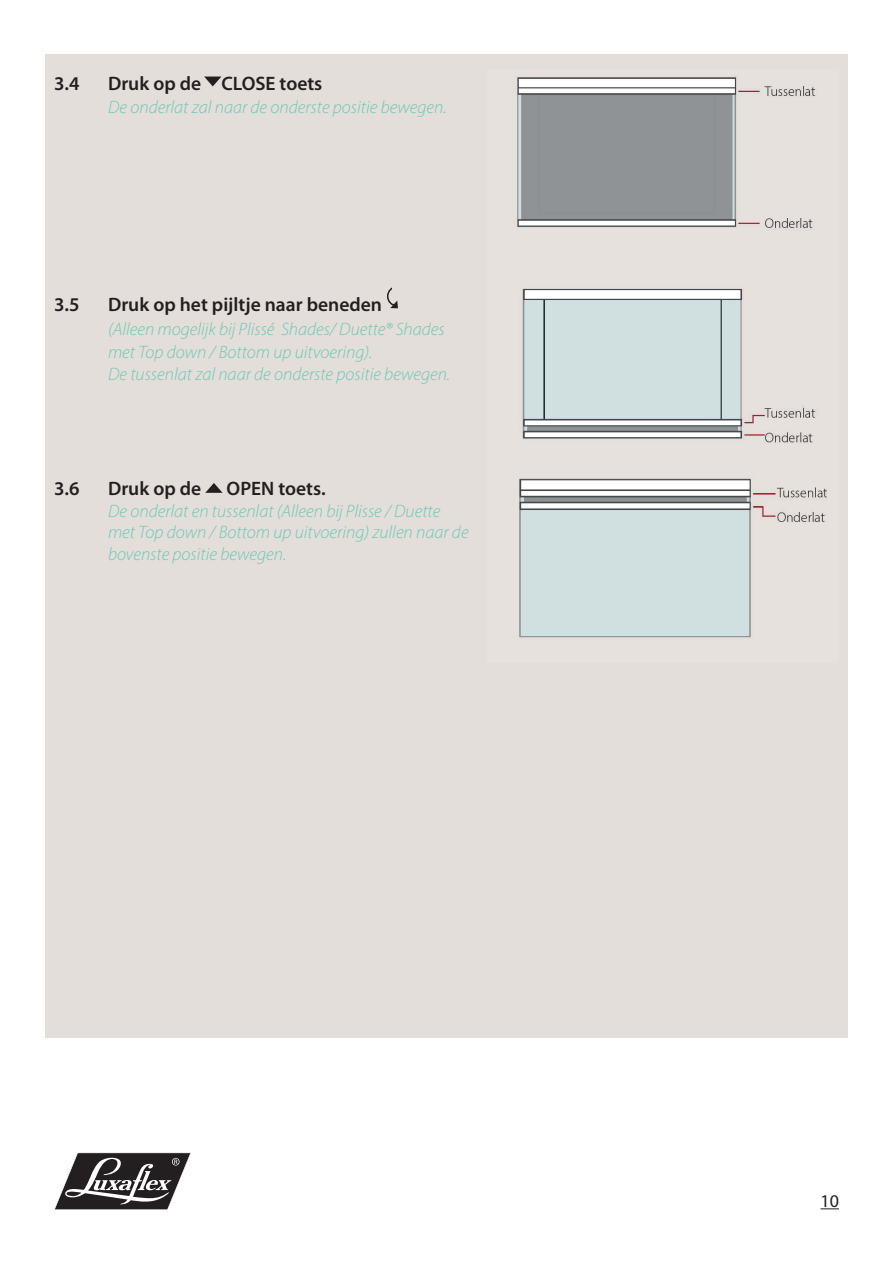
<style>
.page{position:relative;width:893px;height:1263px;background:#fff}
.page>*{position:absolute;margin:0;border:0;box-sizing:border-box;transform-origin:0 0}
.t1{font:600 19.5px "Myriad Pro";color:#231f20}
.t2{font:italic 300 18px/21.6px "Myriad Pro";color:#6ec7b7}
.t3{font:18px "Myriad Pro";color:#231f20}
</style>
<div class="page">
<svg style="left:54px;top:1152px;width:136px;height:58px"></svg>
<svg style="left:820px;top:1208px;width:19px;height:1px"></svg>
<div style="left:45px;top:54px;width:803px;height:983px;background:#e3deda"></div>
<svg style="left:205px;top:483px;width:18px;height:10px"></svg>
<svg style="left:204px;top:77px;width:17px;height:9px"></svg>
<img style="left:517px;top:77px;width:310px;height:561px">
<div style="left:387px;top:286px;width:19px;height:20px;border:2px solid #231f20;border-radius:50%"></div>
<div style="left:395px;top:276px;width:19px;height:37px;background:#e3deda"></div>
<div style="left:392px;top:280px;width:18px;height:12px;background:#e3deda"></div>
<svg style="left:390px;top:301px;width:8px;height:7px"></svg>
<p class="t1" style="left:54px;top:71px;width:27px">3.4</p>
<p class="t1" style="left:108px;top:71px;width:216px">Druk op de CLOSE toets</p>
<p class="t2" style="left:108px;top:96px;width:340px">De onderlat zal naar de onderste positie bewegen.</p>
<p class="t1" style="left:54px;top:292px;width:27px">3.5</p>
<p class="t1" style="left:108px;top:292px;width:275px">Druk op het pijltje naar beneden</p>
<p class="t2" style="left:108px;top:317px;width:338px;line-height:23.4px">(Alleen mogelijk bij Plissé Shades/ Duette® Shades met Top down / Bottom up uitvoering).</p>
<p class="t2" style="left:108px;top:363px;width:344px">De tussenlat zal naar de onderste positie bewegen.</p>
<p class="t1" style="left:54px;top:476px;width:27px">3.6</p>
<p class="t1" style="left:108px;top:476px;width:95px">Druk op de</p>
<p class="t1" style="left:227px;top:476px;width:101px">OPEN toets.</p>
<p class="t2" style="left:108px;top:500px;width:362px">De onderlat en tussenlat (Alleen bij Plisse / Duette met Top down / Bottom up uitvoering) zullen naar de bovenste positie bewegen.</p>
<p class="t3" style="left:820px;top:1190px;width:20px">10</p>
</div>
